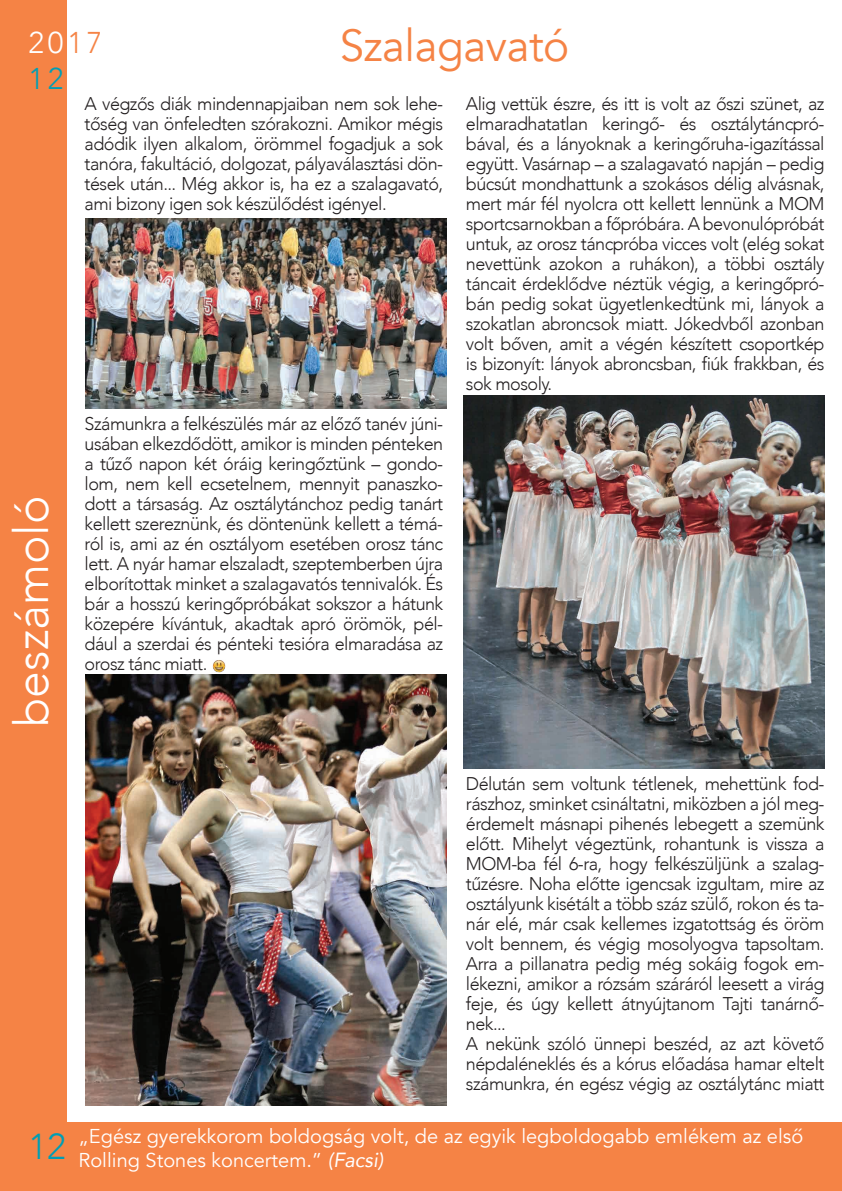
<style>
.page{position:relative;width:842px;height:1191px;background:#fff}
.page>*{position:absolute;margin:0;border:0;box-sizing:border-box;transform-origin:0 0}
.t1{font:300 48px "Avenir";color:#fff}
.t2{font:44.8px "Avenir";letter-spacing:-.01em;color:#f58345}
.t3{font:300 36px "Avenir";color:#009eb4}
.t4{font:300 30px/36px "Avenir";letter-spacing:.13em;color:#fff}
.t5{font:20px/24px "Avenir";color:#fff}
.t6{font:300 18.4px/20px "Avenir";letter-spacing:-.03em;color:#231f20;text-align:justify}
.s1{color:#f58345}
.s2{color:#009eb4}
.s3{font-style:italic;font-size:20.4px}
</style>
<div class="page">
<div style="left:0;top:0;width:66px;height:1191px;background:#f58345"></div>
<div style="left:0;top:1123px;width:842px;height:68px;background:#f58345"></div>
<img style="left:85px;top:218px;width:361px;height:190px">
<img style="left:85px;top:675px;width:361px;height:431px">
<img style="left:463px;top:395px;width:361px;height:373px">
<svg style="left:212px;top:660px;width:13px;height:12px"></svg>
<h2 class="t2" style="left:340px;top:19px;width:231px">Szalagavató</h2>
<p class="t6" style="left:85px;top:93px;width:360px">A végzős diák mindennapjaiban nem sok lehe&shy;tőség van önfeledten szórakozni. Amikor mégis adódik ilyen alkalom, örömmel fogadjuk a sok tanóra, fakultáció, dolgozat, pályaválasztási dön&shy;tések után... Még akkor is, ha ez a szalagavató, ami bizony igen sok készülődést igényel.</p>
<h3 class="t4" style="left:28px;top:24px;width:76px">20<span class="s1">17<br></span><span class="s2">12</span></h3>
<p class="t6" style="left:466px;top:93px;width:360px">Alig vettük észre, és itt is volt az őszi szünet, az elmaradhatatlan keringő- és osztálytáncpró&shy;bával, és a lányoknak a keringőruha-igazítással együtt. Vasárnap – a szalagavató napján – pedig búcsút mondhattunk a szokásos délig alvásnak, mert már fél nyolcra ott kellett lennünk a MOM sportcsarnokban a főpróbára. A bevonulópróbát untuk, az orosz táncpróba vicces volt (elég sokat nevettünk azokon a ruhákon), a többi osztály táncait érdeklődve néztük végig, a keringőpró&shy;bán pedig sokat ügyetlenkedtünk mi, lányok a szokatlan abroncsok miatt. Jókedvből azonban volt bőven, amit a végén készített csoportkép is bizonyít: lányok abroncsban, fiúk frakkban, és sok mosoly.</p>
<h1 class="t1" style="left:3px;top:727px;width:233px;rotate:-90deg">beszámoló</h1>
<p class="t6" style="left:85px;top:413px;width:360px">Számunkra a felkészülés már az előző tanév júni&shy;usában elkezdődött, amikor is minden pénteken a tűző napon két óráig keringőztünk – gondo&shy;lom, nem kell ecsetelnem, mennyit panaszko&shy;dott a társaság. Az osztálytánchoz pedig tanárt kellett szereznünk, és döntenünk kellett a témá&shy;ról is, ami az én osztályom esetében orosz tánc lett. A nyár hamar elszaladt, szeptemberben újra elborítottak minket a szalagavatós tennivalók. És bár a hosszú keringőpróbákat sokszor a hátunk közepére kívántuk, akadtak apró örömök, pél&shy;dául a szerdai és pénteki tesióra elmaradása az orosz tánc miatt.</p>
<h3 class="t3" style="left:29px;top:1125px;width:39px">12</h3>
<p class="t6" style="left:466px;top:773px;width:360px;text-align:left">Délután sem voltunk tétlenek, mehettünk fod&shy;rászhoz, sminket csináltatni, miközben a jól meg&shy;érdemelt másnapi pihenés lebegett a szemünk előtt. Mihelyt végeztünk, rohantunk is vissza a MOM-ba fél 6-ra, hogy felkészüljünk a szalag&shy;tűzésre. Noha előtte igencsak izgultam, mire az osztályunk kisétált a több száz szülő, rokon és ta&shy;nár elé, már csak kellemes izgatottság és öröm volt bennem, és végig mosolyogva tapsoltam.<br>Arra a pillanatra pedig még sokáig fogok em&shy;lékezni, amikor a rózsám száráról leesett a virág feje, és úgy kellett átnyújtanom Tajti tanárnő&shy;nek...<br>A nekünk szóló ünnepi beszéd, az azt követő népdaléneklés és a kórus előadása hamar eltelt számunkra, én egész végig az osztálytánc miatt</p>
<p class="t5" style="left:79px;top:1124px;width:726px">„Egész gyerekkorom boldogság volt, de az egyik legboldogabb emlékem az első<br>Rolling Stones koncertem.” <span class="s3">(Facsi)</span></p>
</div>
